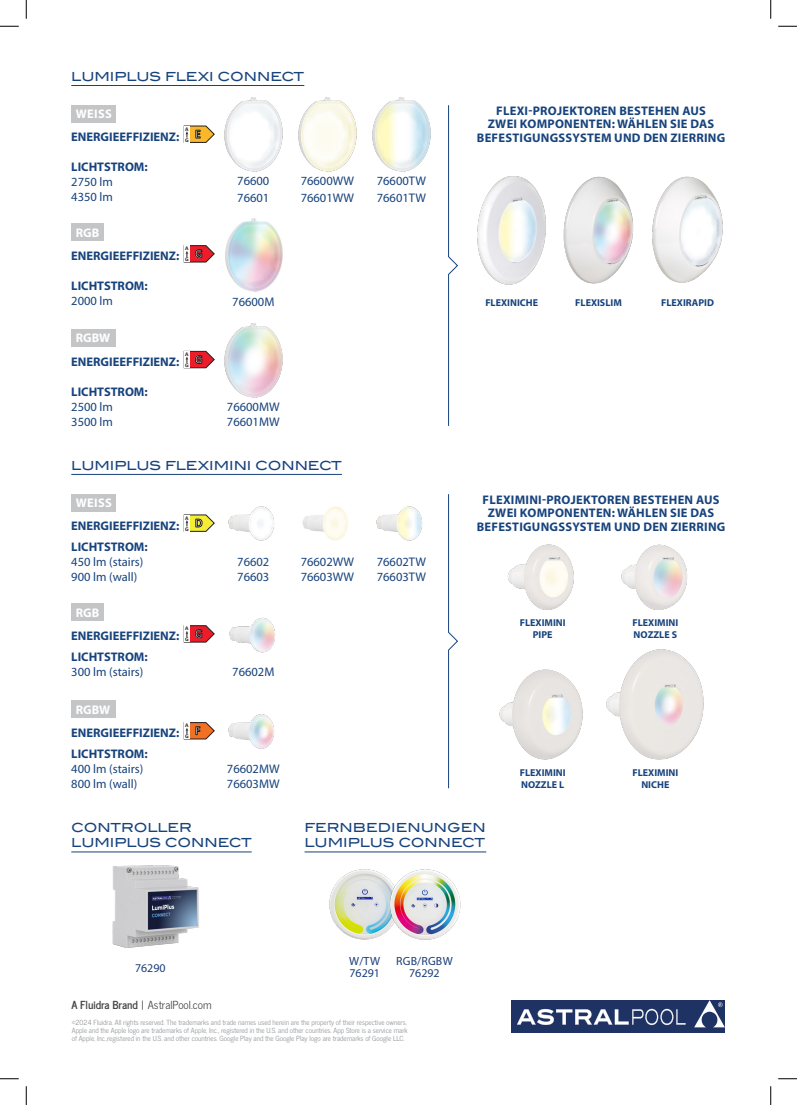
<style>
.page{position:relative;width:797px;height:1105px;background:#fff}
.page>*{position:absolute;margin:0;border:0;box-sizing:border-box;transform-origin:0 0}
.t1{font:12.5px "Myriad Pro";color:#17437d}
.t2{font:700 12.5px/13.8px "Myriad Pro";letter-spacing:.02em;color:#17437d;text-align:center}
.t3{font:700 12.5px "Myriad Pro";color:#17437d}
.t4{font:12.5px/15px "Blair ITC Std";color:#17437d}
.t5{font:700 12.5px "Myriad Pro";color:#fff}
.t6{font:11.88px/11.9px "Myriad Pro";color:#1b3f78}
.t7{font:11.88px/11.9px "Myriad Pro";letter-spacing:.02em;color:#1b3f78;text-align:center}
.t8{font:11px "News Cycle";color:#454647}
.t9{font:700 10px/12px "Myriad Pro";color:#17437d;text-align:center}
.t10{font:7px/8.1px "News Cycle";color:#939598;text-align:justify}
.t11{font:700 5.62px/11.1px "Calibri";color:#231f20}
.s1{font-weight:700}
</style>
<div class="page">
<div style="left:510px;top:999px;width:215px;height:35px;background:#1e3264"></div>
<svg style="left:694px;top:1027px;width:31px;height:1px"></svg>
<svg style="left:517px;top:1009px;width:168px;height:16px"></svg>
<svg style="left:694px;top:1000px;width:31px;height:27px"></svg>
<hr style="left:71px;top:851px;width:181px;height:1px;background:#17437d">
<img style="left:112px;top:865px;width:87px;height:83px">
<hr style="left:71px;top:85px;width:233px;height:1px;background:#17437d">
<hr style="left:71px;top:474px;width:271px;height:1px;background:#17437d">
<img style="left:477px;top:176px;width:157px;height:109px">
<img style="left:652px;top:176px;width:71px;height:107px">
<img style="left:214px;top:97px;width:67px;height:75px">
<img style="left:214px;top:506px;width:61px;height:35px">
<img style="left:373px;top:97px;width:58px;height:75px">
<img style="left:376px;top:506px;width:47px;height:35px">
<img style="left:281px;top:97px;width:92px;height:75px">
<img style="left:302px;top:506px;width:46px;height:35px">
<svg style="left:185px;top:126px;width:29px;height:17px"></svg>
<div style="left:71px;top:105px;width:45px;height:17px;background:#c4c5c7"></div>
<div style="left:71px;top:494px;width:45px;height:17px;background:#c4c5c7"></div>
<img style="left:214px;top:218px;width:69px;height:74px">
<svg style="left:185px;top:245px;width:29px;height:17px"></svg>
<div style="left:71px;top:224px;width:33px;height:17px;background:#c4c5c7"></div>
<img style="left:214px;top:617px;width:62px;height:36px">
<svg style="left:185px;top:625px;width:29px;height:17px"></svg>
<div style="left:71px;top:604px;width:33px;height:17px;background:#c4c5c7"></div>
<img style="left:214px;top:323px;width:69px;height:75px">
<svg style="left:185px;top:351px;width:29px;height:17px"></svg>
<div style="left:71px;top:330px;width:45px;height:17px;background:#c4c5c7"></div>
<img style="left:214px;top:714px;width:61px;height:35px">
<div style="left:71px;top:701px;width:45px;height:17px;background:#c4c5c7"></div>
<svg style="left:448px;top:105px;width:10px;height:321px"></svg>
<svg style="left:448px;top:494px;width:10px;height:295px"></svg>
<svg style="left:185px;top:515px;width:29px;height:16px"></svg>
<svg style="left:185px;top:722px;width:29px;height:17px"></svg>
<img style="left:621px;top:544px;width:66px;height:66px">
<img style="left:612px;top:649px;width:92px;height:111px">
<img style="left:499px;top:669px;width:113px;height:91px">
<img style="left:508px;top:544px;width:66px;height:66px">
<hr style="left:304px;top:851px;width:182px;height:1px;background:#17437d">
<img style="left:329px;top:869px;width:61px;height:71px">
<img style="left:390px;top:869px;width:71px;height:71px">
<svg style="left:0;top:25px;width:19px;height:2px"></svg>
<svg style="left:778px;top:25px;width:19px;height:2px"></svg>
<svg style="left:0;top:1078px;width:19px;height:1px"></svg>
<svg style="left:778px;top:1078px;width:19px;height:1px"></svg>
<svg style="left:25px;top:0;width:2px;height:19px"></svg>
<svg style="left:25px;top:1086px;width:2px;height:19px"></svg>
<svg style="left:770px;top:0;width:1px;height:19px"></svg>
<svg style="left:770px;top:1086px;width:1px;height:19px"></svg>
<p class="t4" style="left:71px;top:69px;width:234px">LUMIPLUS FLEXI CONNECT</p>
<p class="t5" style="left:76px;top:107px;width:37px">WEISS</p>
<p class="t11" style="left:185px;top:123px;width:17px">A<br>G <sup>E</sup></p>
<p class="t3" style="left:71px;top:130px;width:110px">ENERGIEEFFIZIENZ:</p>
<p class="t3" style="left:71px;top:160px;width:78px">LICHTSTROM:</p>
<p class="t1" style="left:71px;top:175px;width:43px">2750 lm</p>
<p class="t1" style="left:71px;top:190px;width:43px">4350 lm</p>
<p class="t5" style="left:76px;top:225px;width:25px">RGB</p>
<p class="t1" style="left:237px;top:174px;width:34px">76600</p>
<p class="t1" style="left:237px;top:191px;width:34px">76601</p>
<p class="t11" style="left:185px;top:242px;width:19px">A<br>G <sup>G</sup></p>
<p class="t3" style="left:71px;top:249px;width:110px">ENERGIEEFFIZIENZ:</p>
<p class="t3" style="left:71px;top:279px;width:78px">LICHTSTROM:</p>
<p class="t1" style="left:71px;top:294px;width:43px">2000 lm</p>
<p class="t1" style="left:232px;top:295px;width:44px">76600M</p>
<p class="t5" style="left:76px;top:331px;width:36px">RGBW</p>
<p class="t11" style="left:185px;top:348px;width:19px">A<br>G <sup>G</sup></p>
<p class="t3" style="left:71px;top:355px;width:110px">ENERGIEEFFIZIENZ:</p>
<p class="t3" style="left:71px;top:385px;width:78px">LICHTSTROM:</p>
<p class="t1" style="left:71px;top:400px;width:43px">2500 lm</p>
<p class="t1" style="left:71px;top:415px;width:43px">3500 lm</p>
<p class="t1" style="left:227px;top:400px;width:54px">76600MW</p>
<p class="t1" style="left:227px;top:415px;width:54px">76601MW</p>
<p class="t1" style="left:301px;top:174px;width:55px">76600WW</p>
<p class="t1" style="left:301px;top:191px;width:55px">76601WW</p>
<p class="t4" style="left:71px;top:457px;width:272px">LUMIPLUS FLEXIMINI CONNECT</p>
<p class="t5" style="left:76px;top:496px;width:37px">WEISS</p>
<p class="t11" style="left:185px;top:512px;width:19px">A<br>G <sup>D</sup></p>
<p class="t3" style="left:71px;top:519px;width:110px">ENERGIEEFFIZIENZ:</p>
<p class="t3" style="left:71px;top:540px;width:78px">LICHTSTROM:</p>
<p class="t1" style="left:71px;top:555px;width:74px">450 lm (stairs)</p>
<p class="t1" style="left:71px;top:570px;width:68px">900 lm (wall)</p>
<p class="t5" style="left:76px;top:605px;width:25px">RGB</p>
<p class="t1" style="left:237px;top:555px;width:34px">76602</p>
<p class="t1" style="left:237px;top:570px;width:34px">76603</p>
<p class="t11" style="left:185px;top:622px;width:19px">A<br>G <sup>G</sup></p>
<p class="t3" style="left:71px;top:629px;width:110px">ENERGIEEFFIZIENZ:</p>
<p class="t3" style="left:71px;top:650px;width:78px">LICHTSTROM:</p>
<p class="t1" style="left:71px;top:665px;width:74px">300 lm (stairs)</p>
<p class="t1" style="left:232px;top:665px;width:44px">76602M</p>
<p class="t5" style="left:76px;top:702px;width:36px">RGBW</p>
<p class="t11" style="left:185px;top:719px;width:17px">A<br>G <sup>F</sup></p>
<p class="t3" style="left:71px;top:726px;width:110px">ENERGIEEFFIZIENZ:</p>
<p class="t3" style="left:71px;top:747px;width:78px">LICHTSTROM:</p>
<p class="t1" style="left:71px;top:762px;width:74px">400 lm (stairs)</p>
<p class="t1" style="left:71px;top:777px;width:68px">800 lm (wall)</p>
<p class="t1" style="left:227px;top:762px;width:54px">76602MW</p>
<p class="t1" style="left:227px;top:777px;width:54px">76603MW</p>
<p class="t1" style="left:301px;top:555px;width:55px">76602WW</p>
<p class="t1" style="left:301px;top:570px;width:55px">76603WW</p>
<p class="t1" style="left:377px;top:174px;width:51px">76600TW</p>
<p class="t1" style="left:377px;top:191px;width:51px">76601TW</p>
<p class="t1" style="left:377px;top:555px;width:51px">76602TW</p>
<p class="t1" style="left:377px;top:570px;width:51px">76603TW</p>
<p class="t2" style="left:477px;top:104px;width:250px">FLEXI-PROJEKTOREN BESTEHEN AUS<br>ZWEI KOMPONENTEN: WÄHLEN SIE DAS<br>BEFESTIGUNGSSYSTEM UND DEN ZIERRING</p>
<p class="t9" style="left:485px;top:297px;width:54px">FLEXINICHE</p>
<p class="t9" style="left:575px;top:297px;width:48px">FLEXISLIM</p>
<p class="t9" style="left:661px;top:297px;width:54px">FLEXIRAPID</p>
<p class="t2" style="left:477px;top:493px;width:250px">FLEXIMINI-PROJEKTOREN BESTEHEN AUS<br>ZWEI KOMPONENTEN: WÄHLEN SIE DAS<br>BEFESTIGUNGSSYSTEM UND DEN ZIERRING</p>
<p class="t9" style="left:520px;top:617px;width:47px">FLEXIMINI<br>PIPE</p>
<p class="t9" style="left:632px;top:617px;width:47px">FLEXIMINI</p>
<p class="t9" style="left:633px;top:629px;width:45px">NOZZLE S</p>
<p class="t9" style="left:520px;top:766px;width:47px;text-align:left">FLEXIMINI<br>NOZZLE L</p>
<p class="t9" style="left:632px;top:766px;width:47px">FLEXIMINI</p>
<p class="t9" style="left:641px;top:778px;width:29px">NICHE</p>
<p class="t4" style="left:71px;top:820px;width:182px">CONTROLLER<br>LUMIPLUS CONNECT</p>
<p class="t6" style="left:135px;top:962px;width:32px">76290</p>
<p class="t8" style="left:71px;top:995px;width:142px"><span class="s1">A Fluidra Brand</span> ∣ AstralPool.com</p>
<p class="t4" style="left:304px;top:820px;width:183px">FERNBEDIENUNGEN<br>LUMIPLUS CONNECT</p>
<p class="t6" style="left:349px;top:955px;width:33px">W/TW<br>76291</p>
<p class="t7" style="left:396px;top:955px;width:58px">RGB/RGBW<br>76292</p>
<p class="t10" style="left:72px;top:1018px;width:337px">©2024 Fluidra. All rights reserved. The trademarks and trade names used herein are the property of their respective owners.<br>Apple and the Apple logo are trademarks of Apple, Inc., registered in the U.S. and other countries. App Store is a service mark of Apple, Inc.,registered in the U.S. and other countries. Google Play and the Google Play logo are trademarks of Google LLC.</p>
</div>
